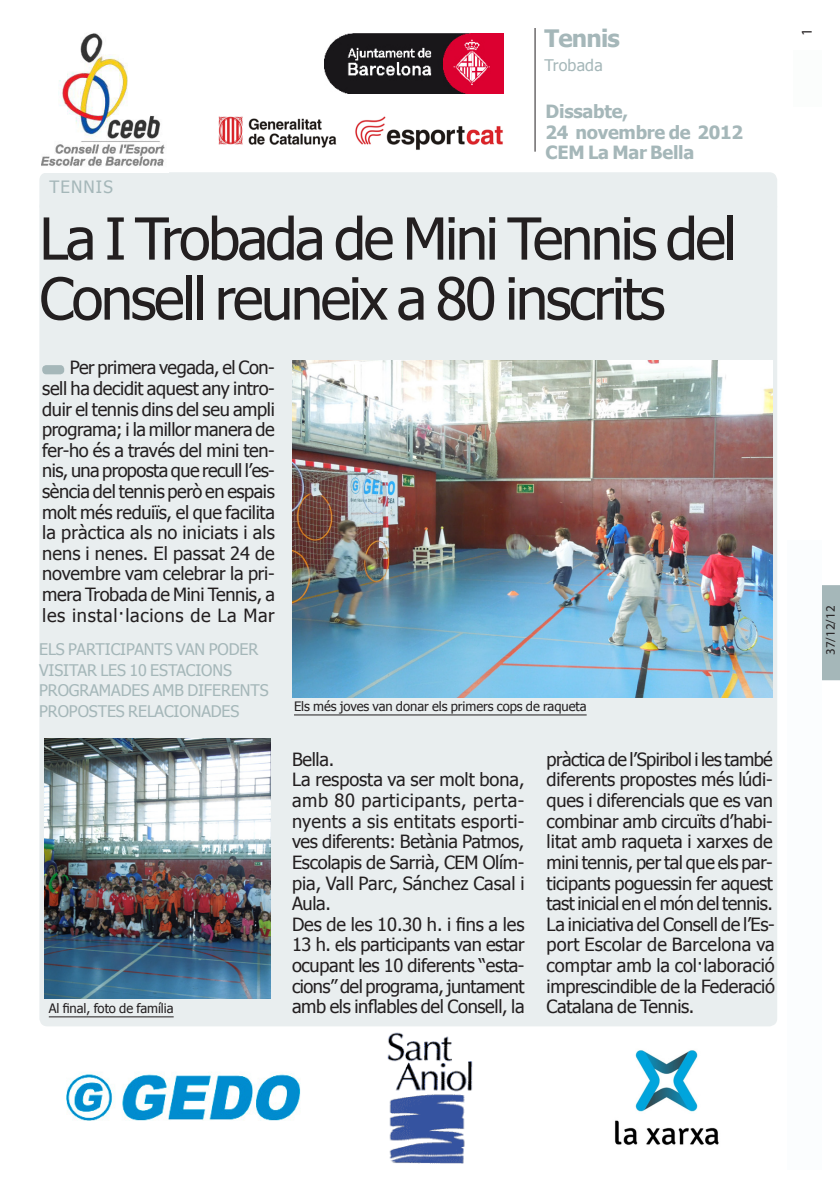
<style>
.page{position:relative;width:840px;height:1191px;background:#fff}
.page>*{position:absolute;margin:0;border:0;box-sizing:border-box;transform-origin:0 0}
.totc_TITULAR-noti-31{font:58px/60px "Tahoma";letter-spacing:-.045em;color:#231f20}
.t1{font:700 24px "Tahoma";letter-spacing:-.035em;color:#a5b7b9}
.totc_TEXT_BASE{font:18.2px/20.6px "Tahoma";letter-spacing:-.02em;color:#231f20;text-align:justify}
.t2{font:700 18.2px "Tahoma";letter-spacing:-.015em;color:#a5b7b9}
.totc_EPÍGRAF{font:17px "Tahoma";letter-spacing:.065em;color:#a5b7b9}
.totc_EPÍGRAF-2{font:16px/20.6px "Tahoma";letter-spacing:-.005em;color:#a5b7b9}
.totc_EPÍGRAF-3{font:16px "Tahoma";letter-spacing:.015em;color:#a5b7b9}
.t3{font:15px "Myriad Pro";color:#231f20}
.totc_PEU_FOTO{font:13px "Tahoma";letter-spacing:-.005em;color:#231f20}
.totc_FRASE_noti-càrr{font:13px "Myriad Pro";color:#231f20}
</style>
<div class="page">
<div style="left:822px;top:585px;width:17px;height:95px;background:#a5b7b9"></div>
<div style="left:39px;top:200px;width:737px;height:826px;background:#e9eeef;border-radius:8px"></div>
<div style="left:42px;top:365px;width:22px;height:9px;background:#a5b7b9;border-radius:4px"></div>
<div style="left:39px;top:172px;width:737px;height:41px;background:#e9eeef;border-radius:8px"></div>
<img style="left:292px;top:360px;width:480px;height:337px">
<hr style="left:294px;top:714px;width:292px;height:1px;background:#231f20">
<hr style="left:534px;top:28px;width:1px;height:124px;background:#231f20">
<div style="left:787px;top:540px;width:34px;height:629px;background:#fbfdfe"></div>
<div style="left:793px;top:50px;width:28px;height:57px;background:#fbfdfc"></div>
<img style="left:324px;top:33px;width:178px;height:60px">
<img style="left:66px;top:1072px;width:235px;height:49px">
<img style="left:615px;top:1050px;width:104px;height:95px">
<img style="left:387px;top:1032px;width:86px;height:131px">
<img style="left:218px;top:116px;width:285px;height:34px">
<img style="left:41px;top:33px;width:124px;height:133px">
<img style="left:45px;top:738px;width:225px;height:260px">
<hr style="left:49px;top:1016px;width:124px;height:1px;background:#231f20">
<p class="t1" style="left:544px;top:21px;width:77px">Tennis</p>
<p class="totc_EPÍGRAF-3" style="left:544px;top:54px;width:60px">Trobada</p>
<p class="totc_EPÍGRAF" style="left:49px;top:176px;width:65px">TENNIS</p>
<p class="t2" style="left:545px;top:99px;width:84px">Dissabte,</p>
<p class="t2" style="left:545px;top:119px;width:199px">24 novembre de 2012</p>
<p class="t2" style="left:545px;top:140px;width:150px">CEM La Mar Bella</p>
<p class="totc_TITULAR-noti-31" style="left:39px;top:206px;width:698px">La I Trobada de Mini Tennis del<br>Consell reuneix a 80 inscrits</p>
<p class="totc_TEXT_BASE" style="left:42px;top:356px;width:234px;text-indent:28px">Per primera vegada, el Con&shy;sell ha decidit aquest any intro&shy;duir el tennis dins del seu ampli programa; i la millor manera de fer-ho és a través del mini ten&shy;nis, una proposta que recull l’es&shy;sència del tennis però en espais molt més reduiïs, el que facilita la pràctica als no iniciats i als nens i nenes. El passat 24 de novembre vam celebrar la pri&shy;mera Trobada de Mini Tennis, a les instal·lacions de La Mar</p>
<p class="totc_EPÍGRAF-2" style="left:39px;top:638px;width:231px">ELS PARTICIPANTS VAN PODER<br>VISITAR LES 10 ESTACIONS<br>PROGRAMADES AMB DIFERENTS<br>PROPOSTES RELACIONADES</p>
<p class="totc_PEU_FOTO" style="left:49px;top:999px;width:126px">Al final, foto de família</p>
<p class="totc_PEU_FOTO" style="left:294px;top:697px;width:294px">Els més joves van donar els primers cops de raqueta</p>
<p class="totc_TEXT_BASE" style="left:292px;top:748px;width:44px">Bella.</p>
<p class="totc_TEXT_BASE" style="left:292px;top:768px;width:234px">La resposta va ser molt bona, amb 80 participants, perta&shy;nyents a sis entitats esporti&shy;ves diferents: Betània Patmos, Escolapis de Sarrià, CEM Olím&shy;pia, Vall Parc, Sánchez Casal i Aula.</p>
<p class="totc_TEXT_BASE" style="left:292px;top:913px;width:234px">Des de les 10.30 h. i fins a les 13 h. els participants van estar ocupant les 10 diferents “esta&shy;cions” del programa, juntament amb els inflables del Consell, la</p>
<p class="totc_TEXT_BASE" style="left:546px;top:748px;width:228px">pràctica de l’Spiribol i les també diferents propostes més lúdi&shy;ques i diferencials que es van combinar amb circuïts d’habi&shy;litat amb raqueta i xarxes de mini tennis, per tal que els par&shy;ticipants poguessin fer aquest tast inicial en el món del tennis.</p>
<p class="totc_TEXT_BASE" style="left:546px;top:913px;width:230px">La iniciativa del Consell de l’Es&shy;port Escolar de Barcelona va comptar amb la col·laboració imprescindible de la Federació Catalana de Tennis.</p>
<p class="t3" style="left:797px;top:36px;width:9px;rotate:-90deg">1</p>
<p class="totc_FRASE_noti-càrr" style="left:822px;top:655px;width:51px;rotate:-90deg">37/12/12</p>
</div>
